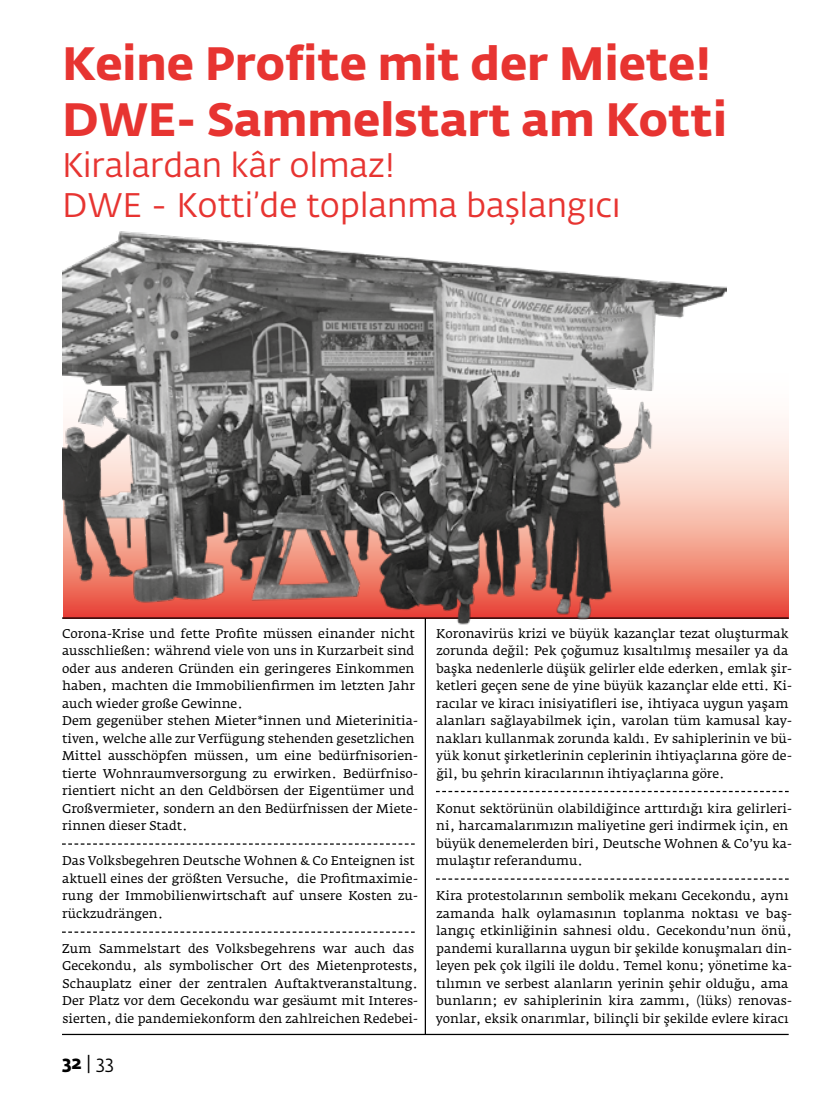
<style>
.page{position:relative;width:833px;height:1117px;background:#fff}
.page>*{position:absolute;margin:0;border:0;box-sizing:border-box;transform-origin:0 0}
.t1{font:700 46.25px/55.5px "Fedra Sans Alt";color:#e73431}
.t2{font:33.75px/40.5px "Fedra Sans Alt";color:#e73431}
.t3{font:18.75px "Fedra Sans Alt";color:#000}
.t4{font:12.5px/17.5px "Fedra Serif A Pro";color:#000}
.s1{font-weight:700}
</style>
<div class="page">
<svg style="left:726px;top:418px;width:62px;height:199px;background:#f6b3a5"></svg>
<hr style="left:62px;top:1033px;width:726px;height:1px;background:#000">
<hr style="left:425px;top:618px;width:1px;height:416px;background:#000">
<hr style="left:62px;top:617px;width:726px;height:1px;background:#000">
<svg style="left:62px;top:843px;width:353px;height:1px"></svg>
<svg style="left:62px;top:931px;width:353px;height:1px"></svg>
<svg style="left:436px;top:790px;width:352px;height:2px"></svg>
<svg style="left:436px;top:878px;width:352px;height:1px"></svg>
<img style="left:62px;top:231px;width:664px;height:400px">
<h1 class="t1" style="left:62px;top:33px;width:666px">Keine Profite mit der Miete!<br>DWE- Sammelstart am Kotti</h1>
<h2 class="t2" style="left:62px;top:143px;width:560px">Kiralardan kâr olmaz!<br>DWE - Kotti’de toplanma başlangıcı</h2>
<p class="t4" style="left:62px;top:624px;width:357px">Corona-Krise und fette Profite müssen einander nicht ausschließen: während viele von uns in Kurzarbeit sind oder aus anderen Gründen ein geringeres Einkommen haben, machten die Immobilienfirmen im letzten Jahr auch wieder große Gewinne.<br>Dem gegenüber stehen Mieter*innen und Mieterinitia&shy;tiven, welche alle zur Verfügung stehenden gesetzlichen Mittel ausschöpfen müssen, um eine bedürfnisorien&shy;tierte Wohnraumversorgung zu erwirken. Bedürfniso&shy;rientiert nicht an den Geldbörsen der Eigentümer und Großvermieter, sondern an den Bedürfnissen der Miete&shy;rinnen dieser Stadt.</p>
<p class="t4" style="left:62px;top:852px;width:357px">Das Volksbegehren Deutsche Wohnen &amp; Co Enteignen ist aktuell eines der größten Versuche, die Profitmaximie&shy;rung der Immobilienwirtschaft auf unsere Kosten zu&shy;rückzudrängen.</p>
<p class="t4" style="left:62px;top:939px;width:357px">Zum Sammelstart des Volksbegehrens war auch das Gecekondu, als symbolischer Ort des Mietenprotests, Schauplatz einer der zentralen Auftaktveranstaltung.<br>Der Platz vor dem Gecekondu war gesäumt mit Interes&shy;sierten, die pandemiekonform den zahlreichen Redebei-</p>
<h3 class="t3" style="left:62px;top:1048px;width:53px"><span class="s1">32</span> | 33</h3>
<p class="t4" style="left:436px;top:624px;width:357px">Koronavirüs krizi ve büyük kazançlar tezat oluşturmak zorunda değil: Pek çoğumuz kısaltılmış mesailer ya da başka nedenlerle düşük gelirler elde ederken, emlak şir&shy;ketleri geçen sene de yine büyük kazançlar elde etti. Ki&shy;racılar ve kiracı inisiyatifleri ise, ihtiyaca uygun yaşam alanları sağlayabilmek için, varolan tüm kamusal kay&shy;nakları kullanmak zorunda kaldı. Ev sahiplerinin ve bü&shy;yük konut şirketlerinin ceplerinin ihtiyaçlarına göre de&shy;ğil, bu şehrin kiracılarının ihtiyaçlarına göre.</p>
<p class="t4" style="left:436px;top:799px;width:357px">Konut sektörünün olabildiğince arttırdığı kira gelirleri&shy;ni, harcamalarımızın maliyetine geri indirmek için, en büyük denemelerden biri, Deutsche Wohnen &amp; Co’yu ka&shy;mulaştır referandumu.</p>
<p class="t4" style="left:436px;top:887px;width:357px">Kira protestolarının sembolik mekanı Gecekondu, aynı zamanda halk oylamasının toplanma noktası ve baş&shy;langıç etkinliğinin sahnesi oldu. Gecekondu’nun önü, pandemi kurallarına uygun bir şekilde konuşmaları din&shy;leyen pek çok ilgili ile doldu. Temel konu; yönetime ka&shy;tılımın ve serbest alanların yerinin şehir olduğu, ama bunların; ev sahiplerinin kira zammı, (lüks) renovas&shy;yonlar, eksik onarımlar, bilinçli bir şekilde evlere kiracı</p>
</div>
